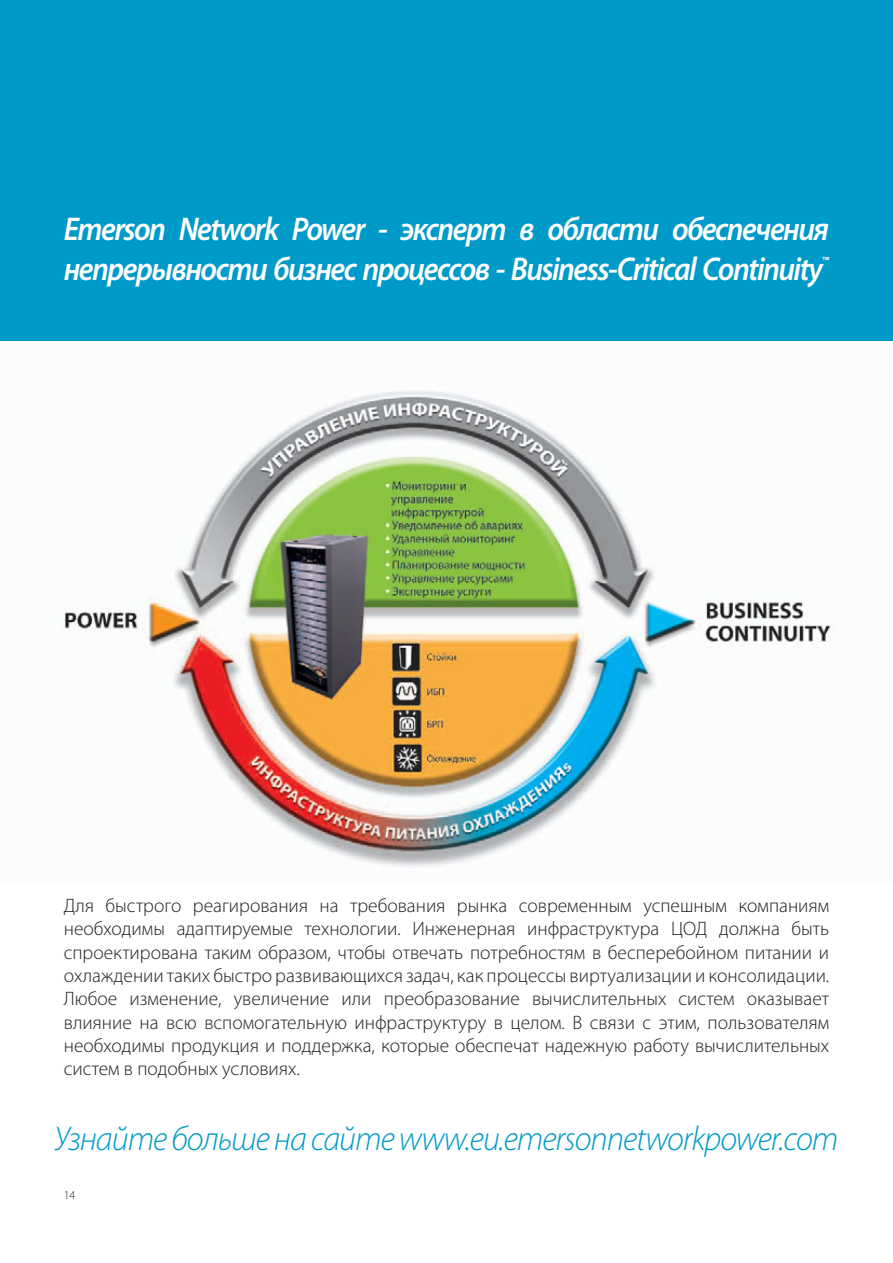
<style>
.page{position:relative;width:893px;height:1263px;background:#fff}
.page>*{position:absolute;margin:0;border:0;box-sizing:border-box;transform-origin:0 0}
.t1{font:italic 300 34.5px "Myriad Pro";letter-spacing:-.03em;color:#009ac8}
.t2{font:italic 600 33px/39.6px "Myriad Pro";letter-spacing:-.05em;color:#fff;scale:.93 1}
.t3{font:300 19.5px/23.4px "Myriad Pro";color:#231f20;text-align:justify}
.t4{font:300 12px "Myriad Pro";color:#231f20}
.t5{font:italic 600 12px "Myriad Pro";color:#fff;scale:.93 1}
</style>
<div class="page">
<img style="left:0;top:340px;width:892px;height:527px">
<div style="left:0;top:0;width:892px;height:340px;background:#009ac8"></div>
<h2 class="t2" style="left:64px;top:209px;width:824px">Emerson Network Power - эксперт в области обеспечения непрерывности бизнес процессов - Business-Critical Continuity</h2>
<p class="t5" style="left:821px;top:254px;width:10px">™</p>
<p class="t3" style="left:64px;top:895px;width:767px">Для быстрого реагирования на требования рынка современным успешным компаниям необходимы адаптируемые технологии. Инженерная инфраструктура ЦОД должна быть спроектирована таким образом, чтобы отвечать потребностям в бесперебойном питании и охлаждении таких быстро развивающихся задач, как процессы виртуализации и консолидации.<br>Любое изменение, увеличение или преобразование вычислительных систем оказывает влияние на всю вспомогательную инфраструктуру в целом. В связи с этим, пользователям необходимы продукция и поддержка, которые обеспечат надежную работу вычислительных систем в подобных условиях.</p>
<h1 class="t1" style="left:54px;top:1125px;width:786px">Узнайте больше на сайте www.eu.emersonnetworkpower.com</h1>
<p class="t4" style="left:64px;top:1191px;width:13px">14</p>
</div>
